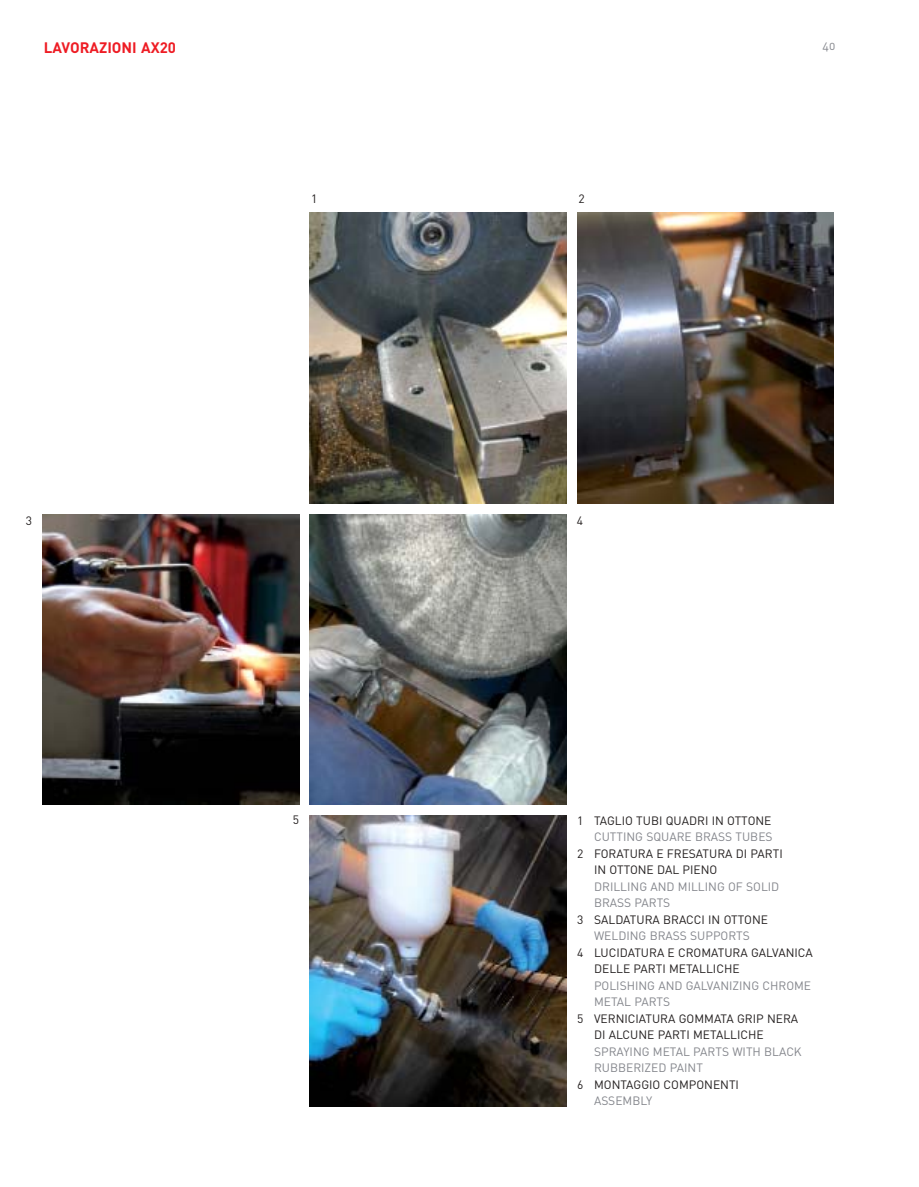
<style>
.page{position:relative;width:919px;height:1187px;background:#fff}
.page>*{position:absolute;margin:0;border:0;box-sizing:border-box;transform-origin:0 0}
.t1{font:700 15px "DIN";color:#ee1c24}
.t2{font:12px/16.5px "DIN";color:#231f1f}
.t3{font:12px/16.5px "DIN";color:#84868c}
.t4{font:12px "DIN Regular Alternate";color:#84868c}
</style>
<div class="page">
<img style="left:577px;top:213px;width:256px;height:290px">
<img style="left:310px;top:213px;width:256px;height:290px">
<img style="left:43px;top:514px;width:256px;height:290px">
<img style="left:310px;top:514px;width:256px;height:290px">
<img style="left:310px;top:815px;width:256px;height:290px">
<p class="t1" style="left:44px;top:42px;width:134px">LAVORAZIONI AX20</p>
<p class="t4" style="left:822px;top:42px;width:14px">40</p>
<p class="t2" style="left:311px;top:192px;width:8px">1</p>
<p class="t2" style="left:578px;top:192px;width:8px">2</p>
<p class="t2" style="left:26px;top:513px;width:8px">3</p>
<p class="t2" style="left:293px;top:812px;width:8px">5</p>
<p class="t2" style="left:576px;top:513px;width:8px">4</p>
<p class="t2" style="left:577px;top:813px;width:196px">1 TAGLIO TUBI QUADRI IN OTTONE</p>
<p class="t3" style="left:594px;top:830px;width:180px">CUTTING SQUARE BRASS TUBES</p>
<p class="t2" style="left:594px;top:846px;width:190px;text-indent:-17px">2 FORATURA E FRESATURA DI PARTI<br>IN OTTONE DAL PIENO</p>
<p class="t3" style="left:594px;top:879px;width:187px">DRILLING AND MILLING OF SOLID<br>BRASS PARTS</p>
<p class="t2" style="left:577px;top:912px;width:192px">3 SALDATURA BRACCI IN OTTONE</p>
<p class="t3" style="left:594px;top:929px;width:157px">WELDING BRASS SUPPORTS</p>
<p class="t2" style="left:594px;top:945px;width:220px;text-indent:-17px">4 LUCIDATURA E CROMATURA GALVANICA<br>DELLE PARTI METALLICHE</p>
<p class="t3" style="left:594px;top:978px;width:218px">POLISHING AND GALVANIZING CHROME<br>METAL PARTS</p>
<p class="t2" style="left:594px;top:1011px;width:206px;text-indent:-17px">5 VERNICIATURA GOMMATA GRIP NERA<br>DI ALCUNE PARTI METALLICHE</p>
<p class="t3" style="left:594px;top:1044px;width:209px">SPRAYING METAL PARTS WITH BLACK<br>RUBBERIZED PAINT</p>
<p class="t2" style="left:577px;top:1077px;width:163px">6 MONTAGGIO COMPONENTI</p>
<p class="t3" style="left:594px;top:1094px;width:60px">ASSEMBLY</p>
</div>
